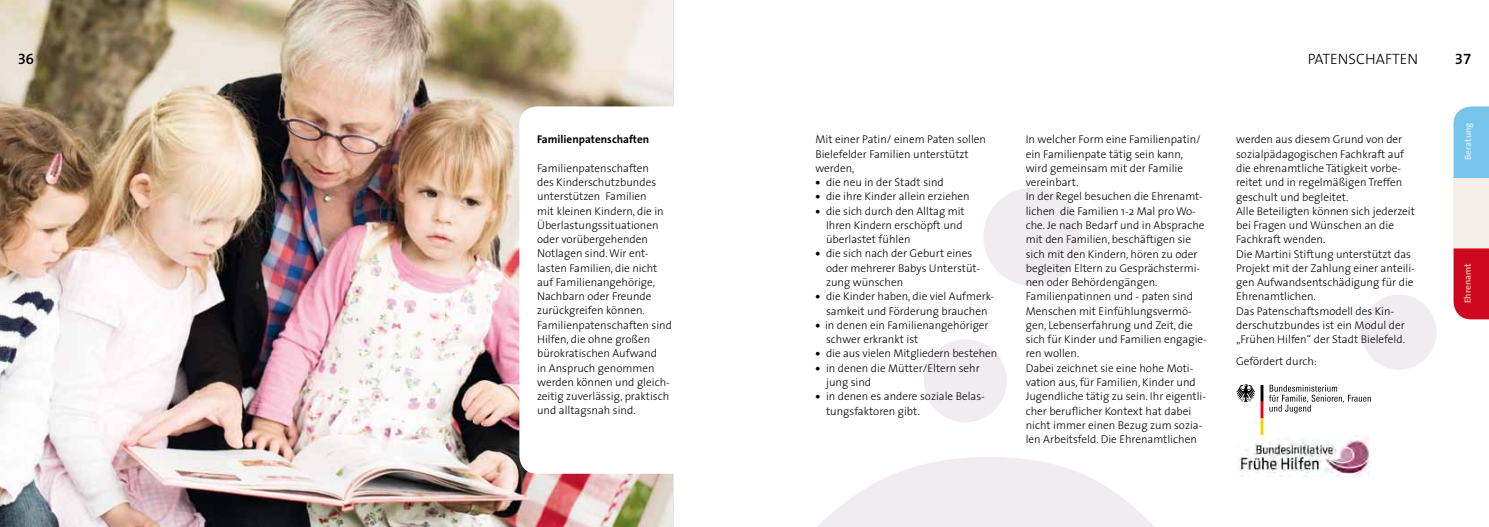
<style>
.page{position:relative;width:1489px;height:527px;background:#fff}
.page>*{position:absolute;margin:0;border:0;box-sizing:border-box;transform-origin:0 0}
.t1{font:300 15px "The Sans";color:#000}
.t2{font:15px "The Mix Semi Bold Expert";color:#000}
.t3{font:300 11.25px/14.2px "The Sans";color:#000}
.t4{font:700 11.25px "The Sans";color:#000}
.t5{font:700 9.38px "The Sans";color:#ebad93}
.t6{font:700 9.38px "The Sans";color:#d0e9f7}
.s1{font-weight:800}
</style>
<div class="page">
<div style="left:983px;top:188px;width:98px;height:97px;background:#f0ecf0;border-radius:50%"></div>
<div style="left:1361px;top:294px;width:75px;height:75px;background:#f0ecf0;border-radius:50%"></div>
<div style="left:923px;top:339px;width:83px;height:83px;background:#f0ecf0;border-radius:50%"></div>
<div style="left:1453px;top:177px;width:35px;height:71px;background:#f3eee7"></div>
<div style="left:1453px;top:248px;width:35px;height:71px;background:#cd071e"></div>
<img style="left:0;top:0;width:672px;height:526px">
<svg style="left:818px;top:457px;width:336px;height:69px"></svg>
<svg style="left:1236px;top:384px;width:134px;height:50px"></svg>
<img style="left:1239px;top:435px;width:130px;height:41px">
<svg style="left:519px;top:106px;width:155px;height:367px"></svg>
<div style="left:1453px;top:106px;width:35px;height:72px;background:#75c4ea"></div>
<h1 class="t2" style="left:18px;top:46px;width:18px">36</h1>
<h1 class="t1" style="left:1307px;top:47px;width:112px">PATENSCHAFTEN</h1>
<h1 class="t2" style="left:1454px;top:46px;width:18px">37</h1>
<p class="t4" style="left:537px;top:130px;width:114px">Familienpatenschaften</p>
<p class="t3" style="left:537px;top:160px;width:136px">Familienpatenschaften<br>des Kinderschutzbundes unterstützen Familien<br>mit kleinen Kindern, die in<br>Überlastungssituationen oder vorübergehenden<br>Notlagen sind. Wir ent&shy;lasten Familien, die nicht auf Familienangehörige,<br>Nachbarn oder Freunde zurückgreifen können.<br>Familienpatenschaften sind<br>Hilfen, die ohne großen bürokratischen Aufwand<br>in Anspruch genommen werden können und gleich&shy;zeitig zuverlässig, praktisch und alltagsnah sind.</p>
<p class="t3" style="left:815px;top:132px;width:172px">Mit einer Patin/ einem Paten sollen<br>Bielefelder Familien unterstützt werden,</p>
<p class="t3" style="left:815px;top:175px;width:130px"><span class="s1">•</span> die neu in der Stadt sind</p>
<p class="t3" style="left:815px;top:189px;width:156px"><span class="s1">•</span> die ihre Kinder allein erziehen</p>
<p class="t3" style="left:826px;top:203px;width:140px;text-indent:-11px"><span class="s1">•</span> die sich durch den Alltag mit<br>Ihren Kindern erschöpft und überlastet fühlen</p>
<p class="t3" style="left:826px;top:246px;width:156px;text-indent:-11px"><span class="s1">•</span> die sich nach der Geburt eines oder mehrerer Babys Unterstüt&shy;zung wünschen</p>
<p class="t3" style="left:815px;top:289px;width:180px;text-align:center"><span class="s1">•</span> die Kinder haben, die viel Aufmerk&shy;samkeit und Förderung brauchen</p>
<p class="t3" style="left:826px;top:317px;width:164px;text-indent:-11px"><span class="s1">•</span> in denen ein Familienangehöriger schwer erkrankt ist</p>
<p class="t3" style="left:815px;top:346px;width:183px"><span class="s1">•</span> die aus vielen Mitgliedern bestehen</p>
<p class="t3" style="left:826px;top:360px;width:155px;text-indent:-11px"><span class="s1">•</span> in denen die Mütter/Eltern sehr jung sind</p>
<p class="t3" style="left:826px;top:388px;width:160px;text-indent:-11px"><span class="s1">•</span> in denen es andere soziale Belas&shy;tungsfaktoren gibt.</p>
<p class="t3" style="left:1025px;top:132px;width:183px">In welcher Form eine Familienpatin/ ein Familienpate tätig sein kann, wird gemeinsam mit der Familie vereinbart.<br>In der Regel besuchen die Ehrenamt&shy;lichen die Familien 1-2 Mal pro Wo&shy;che. Je nach Bedarf und in Absprache mit den Familien, beschäftigen sie sich mit den Kindern, hören zu oder begleiten Eltern zu Gesprächstermi&shy;nen oder Behördengängen.<br>Familienpatinnen und - paten sind<br>Menschen mit Einfühlungsvermö&shy;gen, Lebenserfahrung und Zeit, die sich für Kinder und Familien engagie&shy;ren wollen.<br>Dabei zeichnet sie eine hohe Moti&shy;vation aus, für Familien, Kinder und<br>Jugendliche tätig zu sein. Ihr eigentli&shy;cher beruflicher Kontext hat dabei nicht immer einen Bezug zum sozia&shy;len Arbeitsfeld. Die Ehrenamtlichen</p>
<p class="t3" style="left:1235px;top:132px;width:180px">werden aus diesem Grund von der sozialpädagogischen Fachkraft auf die ehrenamtliche Tätigkeit vorbe&shy;reitet und in regelmäßigen Treffen geschult und begleitet.<br>Alle Beteiligten können sich jederzeit bei Fragen und Wünschen an die<br>Fachkraft wenden.<br>Die Martini Stiftung unterstützt das<br>Projekt mit der Zahlung einer anteili&shy;gen Aufwandsentschädigung für die<br>Ehrenamtlichen.<br>Das Patenschaftsmodell des Kin&shy;derschutzbundes ist ein Modul der „Frühen Hilfen“ der Stadt Bielefeld.</p>
<p class="t3" style="left:1235px;top:353px;width:82px">Gefördert durch:</p>
<p class="t6" style="left:1459px;top:160px;width:39px;rotate:-90deg">Beratung</p>
<p class="t5" style="left:1459px;top:303px;width:41px;rotate:-90deg">Ehrenamt</p>
</div>
